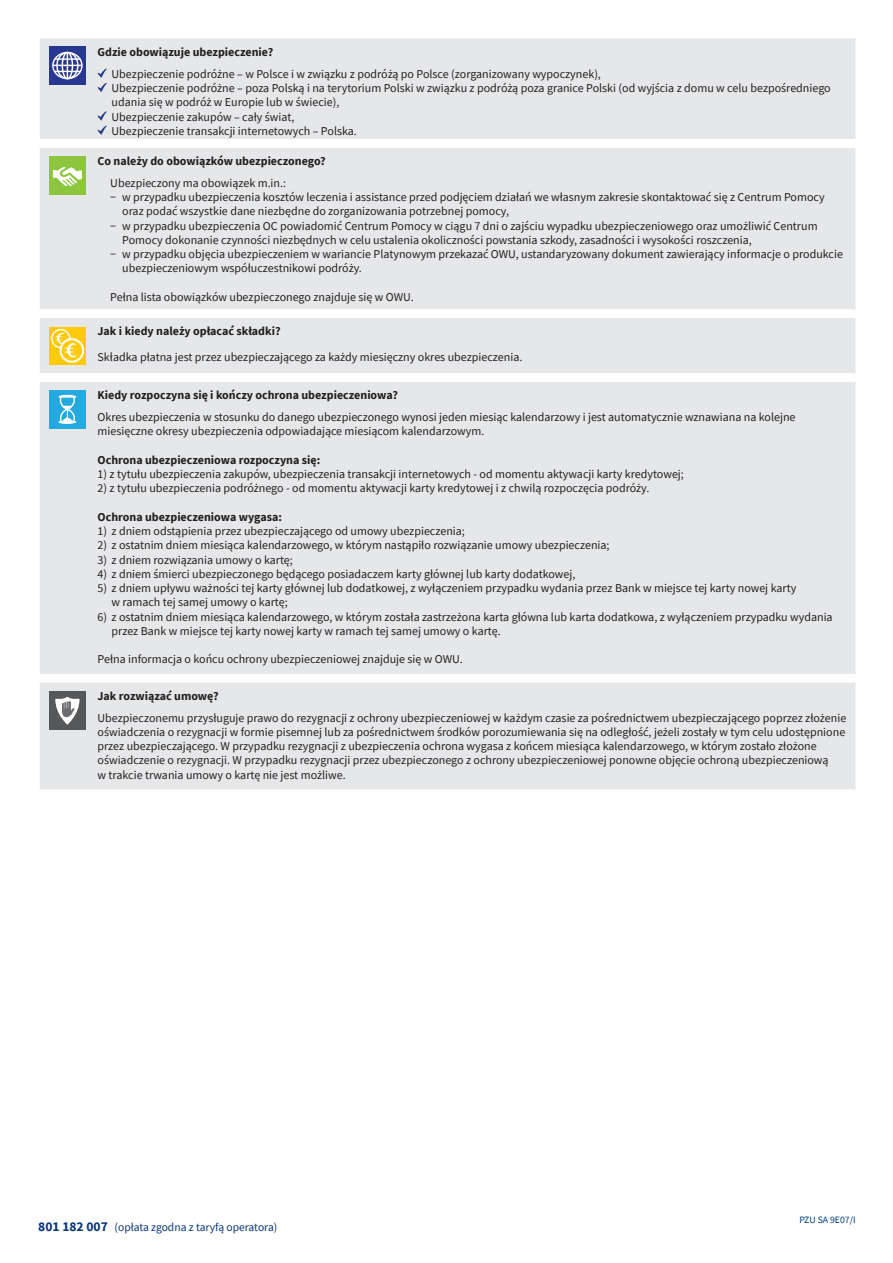
<style>
.page{position:relative;width:893px;height:1263px;background:#fff}
.page>*{position:absolute;margin:0;border:0;box-sizing:border-box;transform-origin:0 0}
._00_TEKST{font:12px/14.2px "Source Sans Pro";color:#231f20}
._01_HASŁO{font:700 12px "Source Sans Pro";color:#231f20}
._00_TEKST-2{font:700 12px "Source Sans Pro";color:#231f20}
.t1{font:11.55px "Source Sans Pro";color:#08347b}
.t2{font:9.75px "Source Sans Pro";color:#014081}
.s1{font-weight:700;font-size:13.5px}
</style>
<div class="page">
<div style="left:40px;top:38px;width:815px;height:751px;background:#e6e7e9"></div>
<div style="left:40px;top:139px;width:815px;height:543px;background:#e6e7e9"></div>
<div style="left:49px;top:47px;width:37px;height:38px;background:#283890"></div>
<div style="left:52px;top:52px;width:31px;height:27px;border:1px solid #fff;border-radius:50%"></div>
<div style="left:56px;top:52px;width:23px;height:27px;border:1px solid #fff;border-radius:50%"></div>
<div style="left:62px;top:52px;width:11px;height:27px;border:1px solid #fff;border-radius:50%"></div>
<svg style="left:53px;top:53px;width:29px;height:26px"></svg>
<svg style="left:98px;top:69px;width:9px;height:23px"></svg>
<svg style="left:98px;top:111px;width:9px;height:24px"></svg>
<div style="left:49px;top:156px;width:37px;height:38px;background:#8bc63e"></div>
<svg style="left:53px;top:167px;width:29px;height:19px"></svg>
<div style="left:49px;top:327px;width:37px;height:38px;background:#feca0a"></div>
<svg style="left:52px;top:330px;width:18px;height:18px"></svg>
<div style="left:51px;top:329px;width:19px;height:19px;border:1px solid #fff;border-radius:50%"></div>
<svg style="left:61px;top:339px;width:22px;height:23px"></svg>
<div style="left:60px;top:338px;width:24px;height:25px;border:2px solid #fff;border-radius:50%"></div>
<svg style="left:55px;top:332px;width:22px;height:26px"></svg>
<div style="left:49px;top:390px;width:37px;height:38px;background:#24aae1"></div>
<svg style="left:59px;top:395px;width:17px;height:29px"></svg>
<div style="left:49px;top:691px;width:37px;height:38px;background:#57585a"></div>
<svg style="left:55px;top:697px;width:25px;height:28px"></svg>
<p class="_01_HASŁO" style="left:98px;top:44px;width:177px">Gdzie obowiązuje ubezpieczenie?</p>
<p class="_00_TEKST" style="left:112px;top:67px;width:491px">Ubezpieczenie podróżne – w Polsce i w związku z podróżą po Polsce (zorganizowany wypoczynek),</p>
<p class="_00_TEKST" style="left:112px;top:81px;width:721px">Ubezpieczenie podróżne – poza Polską i na terytorium Polski w związku z podróżą poza granice Polski (od wyjścia z domu w celu bezpośredniego udania się w podróż w Europie lub w świecie),</p>
<p class="_00_TEKST" style="left:112px;top:109px;width:184px">Ubezpieczenie zakupów – cały świat,</p>
<p class="_00_TEKST" style="left:112px;top:124px;width:247px">Ubezpieczenie transakcji internetowych – Polska.</p>
<p class="_01_HASŁO" style="left:98px;top:153px;width:230px">Co należy do obowiązków ubezpieczonego?</p>
<p class="_00_TEKST" style="left:110px;top:176px;width:177px">Ubezpieczony ma obowiązek m.in.:</p>
<p class="_00_TEKST" style="left:122px;top:190px;width:704px;text-indent:-12px">− w przypadku ubezpieczenia kosztów leczenia i assistance przed podjęciem działań we własnym zakresie skontaktować się z Centrum Pomocy oraz podać wszystkie dane niezbędne do zorganizowania potrzebnej pomocy,</p>
<p class="_00_TEKST" style="left:122px;top:218px;width:697px;text-indent:-12px">− w przypadku ubezpieczenia OC powiadomić Centrum Pomocy w ciągu 7 dni o zajściu wypadku ubezpieczeniowego oraz umożliwić Centrum<br>Pomocy dokonanie czynności niezbędnych w celu ustalenia okoliczności powstania szkody, zasadności i wysokości roszczenia,</p>
<p class="_00_TEKST" style="left:122px;top:247px;width:722px;text-indent:-12px">− w przypadku objęcia ubezpieczeniem w wariancie Platynowym przekazać OWU, ustandaryzowany dokument zawierający informacje o produkcie ubezpieczeniowym współuczestnikowi podróży.</p>
<p class="_00_TEKST" style="left:110px;top:290px;width:305px">Pełna lista obowiązków ubezpieczonego znajduje się w OWU.</p>
<p class="_01_HASŁO" style="left:98px;top:323px;width:185px">Jak i kiedy należy opłacać składki?</p>
<p class="_00_TEKST" style="left:98px;top:350px;width:426px">Składka płatna jest przez ubezpieczającego za każdy miesięczny okres ubezpieczenia.</p>
<p class="_01_HASŁO" style="left:98px;top:387px;width:302px">Kiedy rozpoczyna się i kończy ochrona ubezpieczeniowa?</p>
<p class="_00_TEKST" style="left:98px;top:410px;width:699px">Okres ubezpieczenia w stosunku do danego ubezpieczonego wynosi jeden miesiąc kalendarzowy i jest automatycznie wznawiana na kolejne miesięczne okresy ubezpieczenia odpowiadające miesiącom kalendarzowym.</p>
<p class="_00_TEKST-2" style="left:98px;top:452px;width:224px">Ochrona ubezpieczeniowa rozpoczyna się:</p>
<p class="_00_TEKST" style="left:98px;top:467px;width:588px">1) z tytułu ubezpieczenia zakupów, ubezpieczenia transakcji internetowych - od momentu aktywacji karty kredytowej;</p>
<p class="_00_TEKST" style="left:98px;top:481px;width:553px">2) z tytułu ubezpieczenia podróżnego - od momentu aktywacji karty kredytowej i z chwilą rozpoczęcia podróży.</p>
<p class="_00_TEKST-2" style="left:98px;top:509px;width:186px">Ochrona ubezpieczeniowa wygasa:</p>
<p class="_00_TEKST" style="left:98px;top:524px;width:369px">1) z dniem odstąpienia przez ubezpieczającego od umowy ubezpieczenia;</p>
<p class="_00_TEKST" style="left:98px;top:538px;width:513px">2) z ostatnim dniem miesiąca kalendarzowego, w którym nastąpiło rozwiązanie umowy ubezpieczenia;</p>
<p class="_00_TEKST" style="left:98px;top:552px;width:197px">3) z dniem rozwiązania umowy o kartę;</p>
<p class="_00_TEKST" style="left:98px;top:567px;width:479px">4) z dniem śmierci ubezpieczonego będącego posiadaczem karty głównej lub karty dodatkowej,</p>
<p class="_00_TEKST" style="left:112px;top:581px;width:686px;text-indent:-14px">5) z dniem upływu ważności tej karty głównej lub dodatkowej, z wyłączeniem przypadku wydania przez Bank w miejsce tej karty nowej karty w ramach tej samej umowy o kartę;</p>
<p class="_00_TEKST" style="left:112px;top:609px;width:723px;text-indent:-14px">6) z ostatnim dniem miesiąca kalendarzowego, w którym została zastrzeżona karta główna lub karta dodatkowa, z wyłączeniem przypadku wydania przez Bank w miejsce tej karty nowej karty w ramach tej samej umowy o kartę.</p>
<p class="_00_TEKST" style="left:98px;top:652px;width:367px">Pełna informacja o końcu ochrony ubezpieczeniowej znajduje się w OWU.</p>
<p class="_01_HASŁO" style="left:98px;top:688px;width:123px">Jak rozwiązać umowę?</p>
<p class="_00_TEKST" style="left:98px;top:710px;width:750px">Ubezpieczonemu przysługuje prawo do rezygnacji z ochrony ubezpieczeniowej w każdym czasie za pośrednictwem ubezpieczającego poprzez złożenie oświadczenia o rezygnacji w formie pisemnej lub za pośrednictwem środków porozumiewania się na odległość, jeżeli zostały w tym celu udostępnione przez ubezpieczającego. W przypadku rezygnacji z ubezpieczenia ochrona wygasa z końcem miesiąca kalendarzowego, w którym zostało złożone oświadczenie o rezygnacji. W przypadku rezygnacji przez ubezpieczonego z ochrony ubezpieczeniowej ponowne objęcie ochroną ubezpieczeniową<br>w trakcie trwania umowy o kartę nie jest możliwe.</p>
<p class="t1" style="left:38px;top:1220px;width:241px"><span class="s1">801 182 007</span> (opłata zgodna z taryfą operatora)</p>
<p class="t2" style="left:799px;top:1213px;width:58px">PZU SA 9E07/I</p>
</div>
